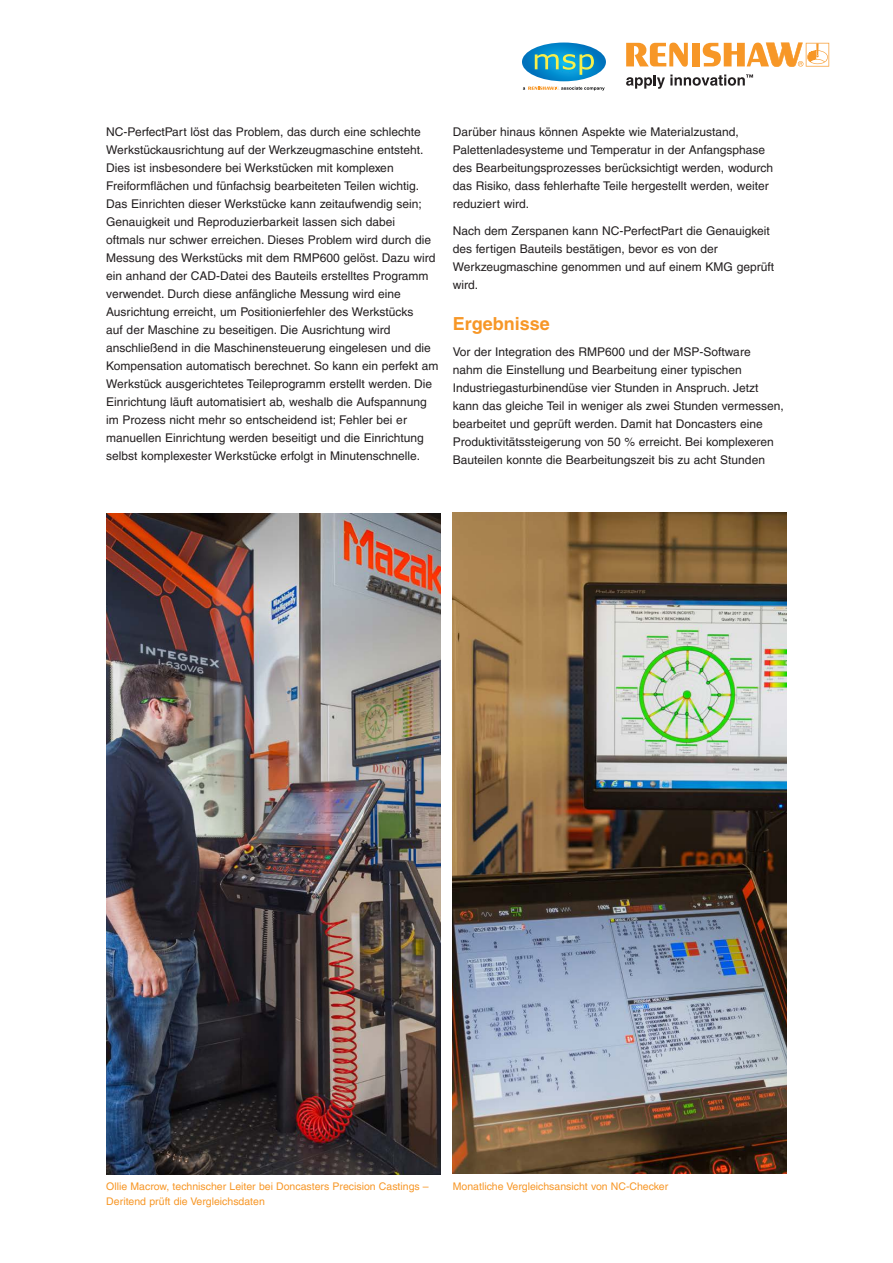
<style>
.page{position:relative;width:893px;height:1263px;background:#fff}
.page>*{position:absolute;margin:0;border:0;box-sizing:border-box;transform-origin:0 0}
.Main_body_heading_te{font:700 18px "Helvetica";color:#f79727}
.Main_body_text_8pt{font:12px/18px "Helvetica LT Pro";color:#231f20}
.Caption_text_7pt{font:10.5px/15px "Helvetica LT Pro";color:#f79727}
</style>
<div class="page">
<svg style="left:626px;top:43px;width:62px;height:24px"></svg>
<div style="left:692px;top:43px;width:8px;height:23px;background:#f79727"></div>
<svg style="left:703px;top:43px;width:126px;height:24px"></svg>
<svg style="left:626px;top:74px;width:127px;height:15px"></svg>
<svg style="left:522px;top:43px;width:84px;height:38px"></svg>
<svg style="left:523px;top:87px;width:82px;height:4px"></svg>
<img style="left:453px;top:512px;width:334px;height:662px">
<img style="left:106px;top:513px;width:334px;height:661px">
<p class="Main_body_text_8pt" style="left:106px;top:123px;width:334px">NC-PerfectPart löst das Problem, das durch eine schlechte Werkstückausrichtung auf der Werkzeugmaschine entsteht.<br>Dies ist insbesondere bei Werkstücken mit komplexen Freiformflächen und fünfachsig bearbeiteten Teilen wichtig.<br>Das Einrichten dieser Werkstücke kann zeitaufwendig sein; Genauigkeit und Reproduzierbarkeit lassen sich dabei<br>oftmals nur schwer erreichen. Dieses Problem wird durch die Messung des Werkstücks mit dem RMP600 gelöst. Dazu wird ein anhand der CAD-Datei des Bauteils erstelltes Programm verwendet. Durch diese anfängliche Messung wird eine Ausrichtung erreicht, um Positionierfehler des Werkstücks<br>auf der Maschine zu beseitigen. Die Ausrichtung wird anschließend in die Maschinensteuerung eingelesen und die Kompensation automatisch berechnet. So kann ein perfekt am Werkstück ausgerichtetes Teileprogramm erstellt werden. Die Einrichtung läuft automatisiert ab, weshalb die Aufspannung im Prozess nicht mehr so entscheidend ist; Fehler bei er manuellen Einrichtung werden beseitigt und die Einrichtung selbst komplexester Werkstücke erfolgt in Minutenschnelle.</p>
<p class="Main_body_text_8pt" style="left:453px;top:123px;width:322px">Darüber hinaus können Aspekte wie Materialzustand, Palettenladesysteme und Temperatur in der Anfangsphase des Bearbeitungsprozesses berücksichtigt werden, wodurch das Risiko, dass fehlerhafte Teile hergestellt werden, weiter reduziert wird.</p>
<p class="Main_body_text_8pt" style="left:453px;top:221px;width:323px">Nach dem Zerspanen kann NC-PerfectPart die Genauigkeit des fertigen Bauteils bestätigen, bevor es von der Werkzeugmaschine genommen und auf einem KMG geprüft wird.</p>
<p class="Main_body_heading_te" style="left:453px;top:312px;width:99px">Ergebnisse</p>
<p class="Main_body_text_8pt" style="left:453px;top:343px;width:332px">Vor der Integration des RMP600 und der MSP-Software<br>nahm die Einstellung und Bearbeitung einer typischen Industriegasturbinendüse vier Stunden in Anspruch. Jetzt kann das gleiche Teil in weniger als zwei Stunden vermessen, bearbeitet und geprüft werden. Damit hat Doncasters eine Produktivitätssteigerung von 50 % erreicht. Bei komplexeren Bauteilen konnte die Bearbeitungszeit bis zu acht Stunden</p>
<p class="Caption_text_7pt" style="left:106px;top:1179px;width:324px">Ollie Macrow, technischer Leiter bei Doncasters Precision Castings –<br>Deritend prüft die Vergleichsdaten</p>
<p class="Caption_text_7pt" style="left:453px;top:1179px;width:217px">Monatliche Vergleichsansicht von NC-Checker</p>
</div>
